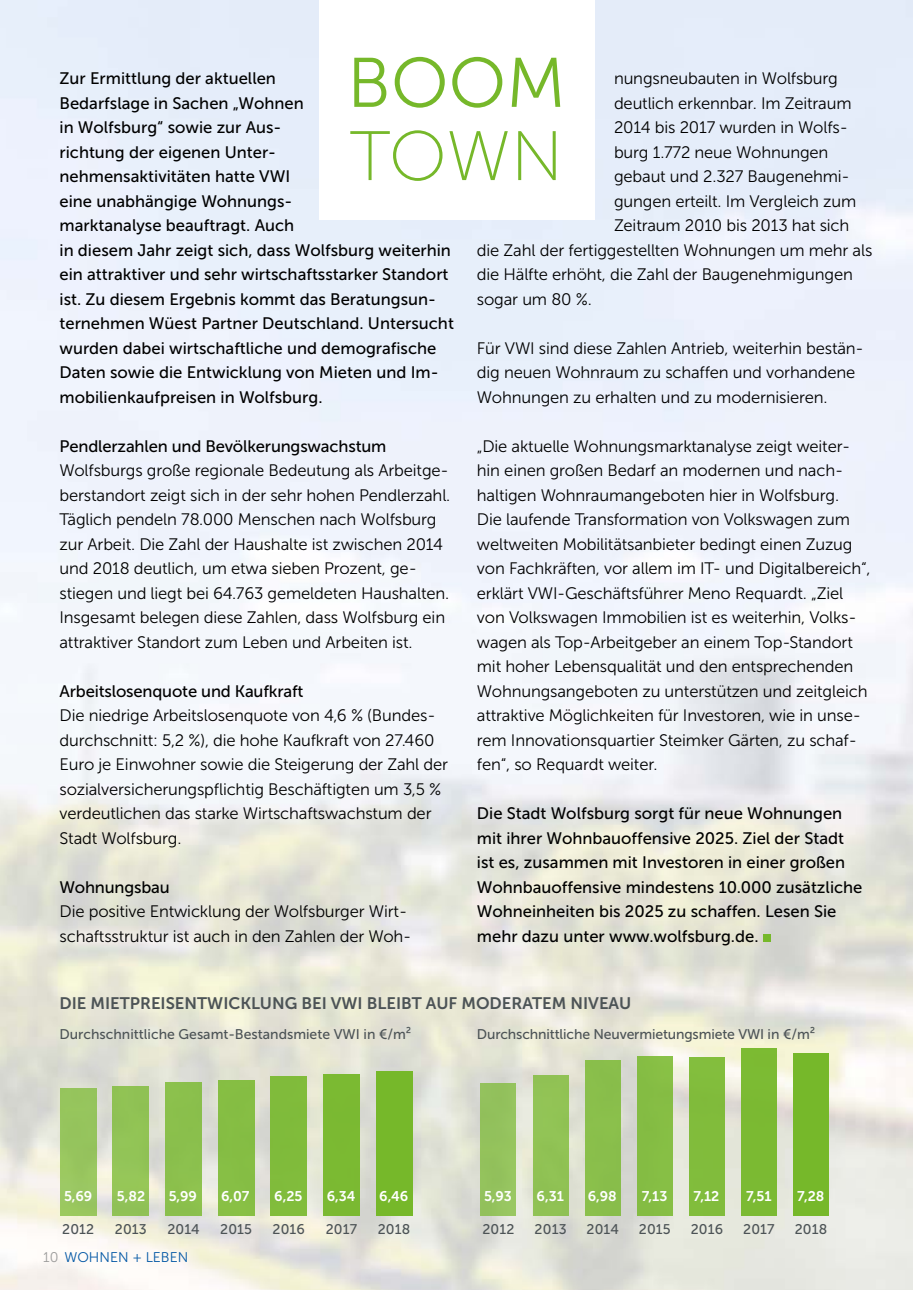
<style>
.page{position:relative;width:913px;height:1290px;background:#fff}
.page>*{position:absolute;margin:0;border:0;box-sizing:border-box;transform-origin:0 0}
.t1{font:69.83px "Museo Sans 300";color:#76b82a}
.t2{font:69.83px "Museo Sans 100";color:#76b82a}
.t3{font:16.62px/24.5px "Museo Sans 300";letter-spacing:-.01em;color:#000}
.t4{font:16.62px/24.5px "Museo Sans 500";color:#000}
.t5{font:16.62px "Museo Sans 700";color:#4c5356}
.t6{font:14px "Museo Sans 500";color:#4c5356}
.t7{font:14px "Museo Sans 700";color:#fff}
.t8{font:14px "Museo Sans 300";color:#0056a4}
.s1{color:#9d9d9c}
</style>
<div class="page">
<img style="left:0;top:0;width:913px;height:1290px">
<div style="left:763px;top:934px;width:7px;height:8px;background:#76b82a"></div>
<div style="left:319px;top:0;width:275px;height:219px;background:#fff"></div>
<div style="left:481px;top:1083px;width:35px;height:133px;background:#93c25d"></div>
<div style="left:585px;top:1060px;width:35px;height:156px;background:#89bf4b"></div>
<div style="left:741px;top:1048px;width:36px;height:168px;background:#7bba32"></div>
<div style="left:533px;top:1075px;width:35px;height:141px;background:#90c254"></div>
<div style="left:689px;top:1057px;width:36px;height:159px;background:#81bc3c"></div>
<div style="left:637px;top:1057px;width:36px;height:159px;background:#85bd44"></div>
<div style="left:793px;top:1053px;width:36px;height:163px;background:#76b82a"></div>
<div style="left:60px;top:1088px;width:36px;height:127px;background:#96c55d"></div>
<div style="left:165px;top:1082px;width:37px;height:133px;background:#8bc04c"></div>
<div style="left:323px;top:1074px;width:36px;height:141px;background:#7bba32"></div>
<div style="left:113px;top:1085px;width:36px;height:130px;background:#91c356"></div>
<div style="left:271px;top:1076px;width:36px;height:139px;background:#80bb3b"></div>
<div style="left:218px;top:1080px;width:36px;height:135px;background:#86be44"></div>
<div style="left:376px;top:1071px;width:36px;height:144px;background:#76b82a"></div>
<h1 class="t1" style="left:347px;top:45px;width:220px">BOOM</h1>
<h1 class="t2" style="left:350px;top:119px;width:215px">TOWN</h1>
<p class="t4" style="left:60px;top:66px;width:396px">Zur Ermittlung der aktuellen<br>Bedarfslage in Sachen „Wohnen<br>in Wolfsburg“ sowie zur Aus-<br>richtung der eigenen Unter-<br>nehmensaktivitäten hatte VWI<br>eine unabhängige Wohnungs-<br>marktanalyse beauftragt. Auch<br>in diesem Jahr zeigt sich, dass Wolfsburg weiterhin ein attraktiver und sehr wirtschaftsstarker Standort ist. Zu diesem Ergebnis kommt das Beratungsun&shy;ternehmen Wüest Partner Deutschland. Untersucht wurden dabei wirtschaftliche und demografische Daten sowie die Entwicklung von Mieten und Im&shy;mobilienkaufpreisen in Wolfsburg.</p>
<p class="t4" style="left:60px;top:434px;width:328px">Pendlerzahlen und Bevölkerungswachstum</p>
<p class="t3" style="left:60px;top:458px;width:392px">Wolfsburgs große regionale Bedeutung als Arbeitge&shy;berstandort zeigt sich in der sehr hohen Pendlerzahl.<br>Täglich pendeln 78.000 Menschen nach Wolfsburg zur Arbeit. Die Zahl der Haushalte ist zwischen 2014 und 2018 deutlich, um etwa sieben Prozent, ge&shy;stiegen und liegt bei 64.763 gemeldeten Haushalten.<br>Insgesamt belegen diese Zahlen, dass Wolfsburg ein attraktiver Standort zum Leben und Arbeiten ist.</p>
<p class="t4" style="left:60px;top:679px;width:245px">Arbeitslosenquote und Kaufkraft</p>
<p class="t3" style="left:60px;top:703px;width:390px">Die niedrige Arbeitslosenquote von 4,6 % (Bundes&shy;durchschnitt: 5,2 %), die hohe Kaufkraft von 27.460<br>Euro je Einwohner sowie die Steigerung der Zahl der sozialversicherungspflichtig Beschäftigten um 3,5 % verdeutlichen das starke Wirtschaftswachstum der Stadt Wolfsburg.</p>
<p class="t4" style="left:60px;top:875px;width:112px">Wohnungsbau</p>
<p class="t3" style="left:60px;top:899px;width:353px">Die positive Entwicklung der Wolfsburger Wirt&shy;schaftsstruktur ist auch in den Zahlen der Woh-</p>
<p class="t3" style="left:614px;top:66px;width:225px">nungsneubauten in Wolfsburg</p>
<p class="t3" style="left:614px;top:91px;width:239px">deutlich erkennbar. Im Zeitraum</p>
<p class="t3" style="left:614px;top:115px;width:235px">2014 bis 2017 wurden in Wolfs-</p>
<p class="t3" style="left:614px;top:140px;width:216px">burg 1.772 neue Wohnungen</p>
<p class="t3" style="left:614px;top:164px;width:237px">gebaut und 2.327 Baugenehmi-</p>
<p class="t3" style="left:614px;top:189px;width:244px">gungen erteilt. Im Vergleich zum</p>
<p class="t3" style="left:614px;top:213px;width:237px">Zeitraum 2010 bis 2013 hat sich</p>
<p class="t3" style="left:477px;top:238px;width:397px">die Zahl der fertiggestellten Wohnungen um mehr als</p>
<p class="t3" style="left:477px;top:262px;width:377px">die Hälfte erhöht, die Zahl der Baugenehmigungen</p>
<p class="t3" style="left:477px;top:287px;width:116px">sogar um 80 %.</p>
<p class="t3" style="left:477px;top:336px;width:388px">Für VWI sind diese Zahlen Antrieb, weiterhin bestän&shy;dig neuen Wohnraum zu schaffen und vorhandene<br>Wohnungen zu erhalten und zu modernisieren.</p>
<p class="t3" style="left:477px;top:434px;width:395px">„Die aktuelle Wohnungsmarktanalyse zeigt weiter&shy;hin einen großen Bedarf an modernen und nach&shy;haltigen Wohnraumangeboten hier in Wolfsburg.<br>Die laufende Transformation von Volkswagen zum weltweiten Mobilitätsanbieter bedingt einen Zuzug von Fachkräften, vor allem im IT- und Digitalbereich“, erklärt VWI-Geschäftsführer Meno Requardt. „Ziel von Volkswagen Immobilien ist es weiterhin, Volks&shy;wagen als Top-Arbeitgeber an einem Top-Standort mit hoher Lebensqualität und den entsprechenden Wohnungsangeboten zu unterstützen und zeitgleich attraktive Möglichkeiten für Investoren, wie in unse&shy;rem Innovationsquartier Steimker Gärten, zu schaf&shy;fen“, so Requardt weiter.</p>
<p class="t4" style="left:477px;top:801px;width:387px">Die Stadt Wolfsburg sorgt für neue Wohnungen mit ihrer Wohnbauoffensive 2025. Ziel der Stadt ist es, zusammen mit Investoren in einer großen Wohnbauoffensive mindestens 10.000 zusätzliche Wohneinheiten bis 2025 zu schaffen. Lesen Sie mehr dazu unter www.wolfsburg.de.</p>
<p class="t5" style="left:60px;top:994px;width:573px">DIE MIETPREISENTWICKLUNG BEI VWI BLEIBT AUF MODERATEM NIVEAU</p>
<p class="t6" style="left:60px;top:1027px;width:353px">Durchschnittliche Gesamt-Bestandsmiete VWI in €/m²</p>
<p class="t6" style="left:477px;top:1027px;width:340px">Durchschnittliche Neuvermietungsmiete VWI in €/m²</p>
<p class="t7" style="left:64px;top:1188px;width:30px">5,69</p>
<p class="t7" style="left:117px;top:1188px;width:30px">5,82</p>
<p class="t7" style="left:169px;top:1188px;width:30px">5,99</p>
<p class="t7" style="left:221px;top:1188px;width:30px">6,07</p>
<p class="t7" style="left:274px;top:1188px;width:30px">6,25</p>
<p class="t7" style="left:327px;top:1188px;width:30px">6,34</p>
<p class="t7" style="left:379px;top:1188px;width:31px">6,46</p>
<p class="t6" style="left:62px;top:1222px;width:34px">2012</p>
<p class="t6" style="left:115px;top:1222px;width:33px">2013</p>
<p class="t6" style="left:167px;top:1222px;width:34px">2014</p>
<p class="t6" style="left:220px;top:1222px;width:33px">2015</p>
<p class="t6" style="left:272px;top:1222px;width:34px">2016</p>
<p class="t6" style="left:326px;top:1222px;width:33px">2017</p>
<p class="t6" style="left:378px;top:1222px;width:34px">2018</p>
<p class="t8" style="left:43px;top:1249px;width:146px"><span class="s1">10</span> WOHNEN + LEBEN</p>
<p class="t7" style="left:484px;top:1188px;width:29px">5,93</p>
<p class="t7" style="left:536px;top:1188px;width:29px">6,31</p>
<p class="t7" style="left:588px;top:1188px;width:30px">6,98</p>
<p class="t7" style="left:642px;top:1188px;width:27px">7,13</p>
<p class="t7" style="left:693px;top:1188px;width:27px">7,12</p>
<p class="t7" style="left:746px;top:1188px;width:27px">7,51</p>
<p class="t7" style="left:797px;top:1188px;width:29px">7,28</p>
<p class="t6" style="left:482px;top:1222px;width:34px">2012</p>
<p class="t6" style="left:535px;top:1222px;width:33px">2013</p>
<p class="t6" style="left:586px;top:1222px;width:34px">2014</p>
<p class="t6" style="left:639px;top:1222px;width:33px">2015</p>
<p class="t6" style="left:691px;top:1222px;width:34px">2016</p>
<p class="t6" style="left:743px;top:1222px;width:33px">2017</p>
<p class="t6" style="left:795px;top:1222px;width:34px">2018</p>
</div>
